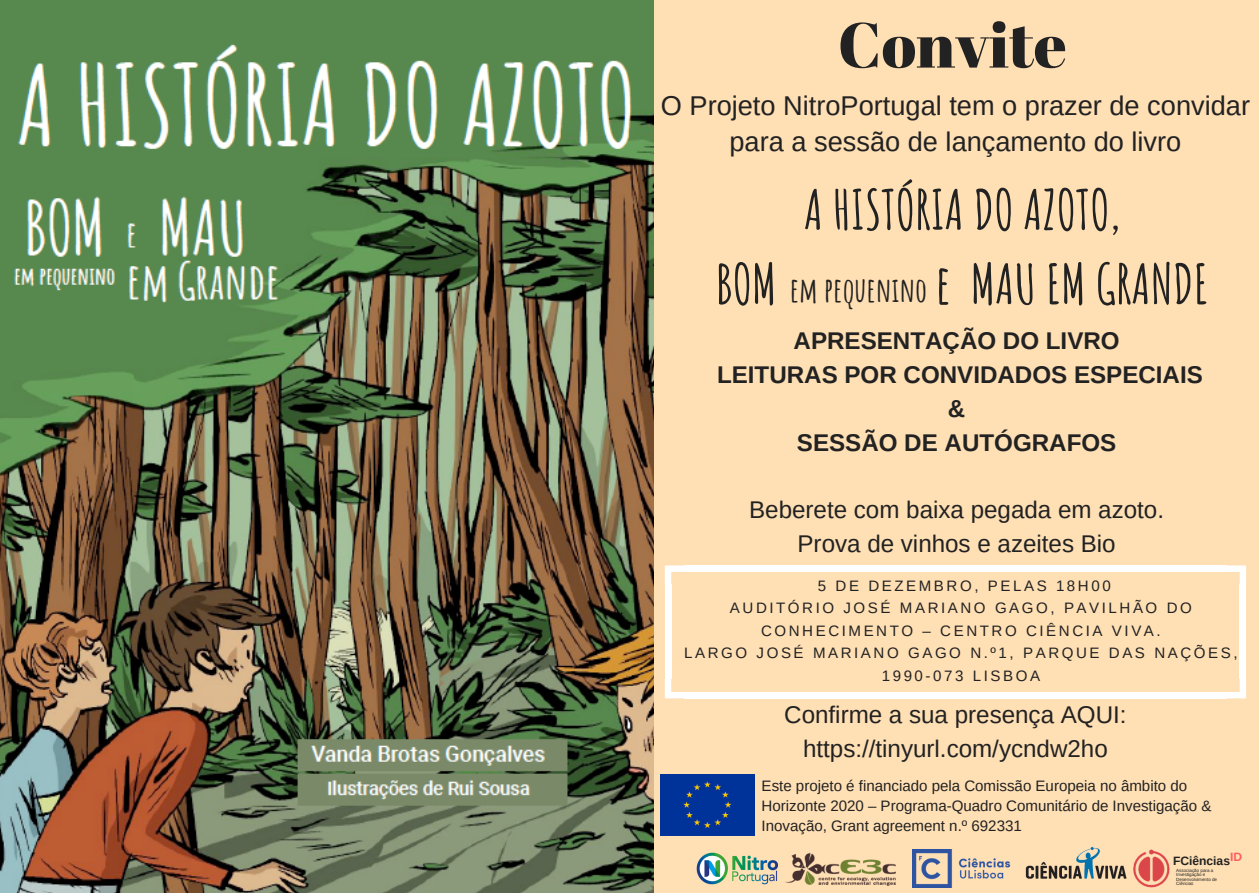
<style>
.page{position:relative;width:1259px;height:893px;background:#ffdfb4}
.page>*{position:absolute;margin:0;border:0;box-sizing:border-box;transform-origin:0 0}
.t1{font:63.6px "Abril Fatface";color:#222}
.t2{font:700 54.3px/74.4px "Amatic SC";color:#222;text-align:center}
.t3{font:27.3px/36px "Arimo";color:#222;text-align:center}
.t4{font:24.3px/33.9px "Arimo";color:#222;text-align:center}
.t5{font:700 24.3px/33.9px "Arimo";color:#222;text-align:center}
.t6{font:15px/22.5px "Arimo";letter-spacing:.17em;color:#222;text-align:center}
.t7{font:15px/20.4px "Arimo";color:#222}
.t8{font:700 12px "Arimo";color:#222}
.t9{font:4.5px/4.5px "Arimo";letter-spacing:-.005em;color:#222}
.s1{font-size:33.3px}
</style>
<div class="page">
<div style="left:1239px;top:585px;width:7px;height:94px;background:#fff"></div>
<div style="left:665px;top:585px;width:6px;height:94px;background:#fff"></div>
<div style="left:684px;top:565px;width:542px;height:7px;background:#fff"></div>
<div style="left:684px;top:692px;width:542px;height:6px;background:#fff"></div>
<svg style="left:1226px;top:565px;width:20px;height:20px"></svg>
<svg style="left:665px;top:565px;width:19px;height:20px"></svg>
<svg style="left:1226px;top:679px;width:20px;height:19px"></svg>
<svg style="left:665px;top:679px;width:19px;height:19px"></svg>
<img style="left:0;top:0;width:653px;height:893px">
<img style="left:696px;top:852px;width:81px;height:33px">
<img style="left:785px;top:853px;width:111px;height:33px">
<img style="left:912px;top:849px;width:99px;height:39px">
<div style="left:660px;top:775px;width:95px;height:61px;background:#039"></div>
<img style="left:1025px;top:846px;width:102px;height:33px">
<img style="left:1133px;top:849px;width:36px;height:39px">
<h1 class="t1" style="left:838px;top:0;width:230px">Convite</h1>
<h3 class="t3" style="left:661px;top:87px;width:591px">O Projeto NitroPortugal tem o prazer de convidar para a sessão de lançamento do livro</h3>
<h2 class="t2" style="left:715px;top:172px;width:494px">A HISTÓRIA DO AZOTO,<br>BOM <span class="s1">em pequenino</span> e MAU EM GRANDE</h2>
<h3 class="t5" style="left:717px;top:324px;width:487px">APRESENTAÇÃO DO LIVRO<br>LEITURAS POR CONVIDADOS ESPECIAIS &amp;<br>SESSÃO DE AUTÓGRAFOS</h3>
<h3 class="t4" style="left:749px;top:493px;width:416px">Beberete com baixa pegada em azoto.<br>Prova de vinhos e azeites Bio</h3>
<p class="t6" style="left:684px;top:574px;width:555px">5 DE DEZEMBRO, PELAS 18H00<br>AUDITÓRIO JOSÉ MARIANO GAGO, PAVILHÃO DO CONHECIMENTO – CENTRO CIÊNCIA VIVA.<br>LARGO JOSÉ MARIANO GAGO N.º1, PARQUE DAS NAÇÕES, 1990-073 LISBOA</p>
<h3 class="t4" style="left:784px;top:698px;width:344px">Confirme a sua presença AQUI: https://tinyurl.com/ycndw2ho</h3>
<p class="t7" style="left:761px;top:775px;width:451px">Este projeto é financiado pela Comissão Europeia no âmbito do<br>Horizonte 2020 – Programa-Quadro Comunitário de Investigação &amp;<br>Inovação, Grant agreement n.º 692331</p>
<p class="t8" style="left:1173px;top:854px;width:71px">FCiências<sup>ID</sup></p>
<p class="t9" style="left:1176px;top:868px;width:42px">Associação para a<br>Investigação e<br>Desenvolvimento de<br>Ciências</p>
</div>
